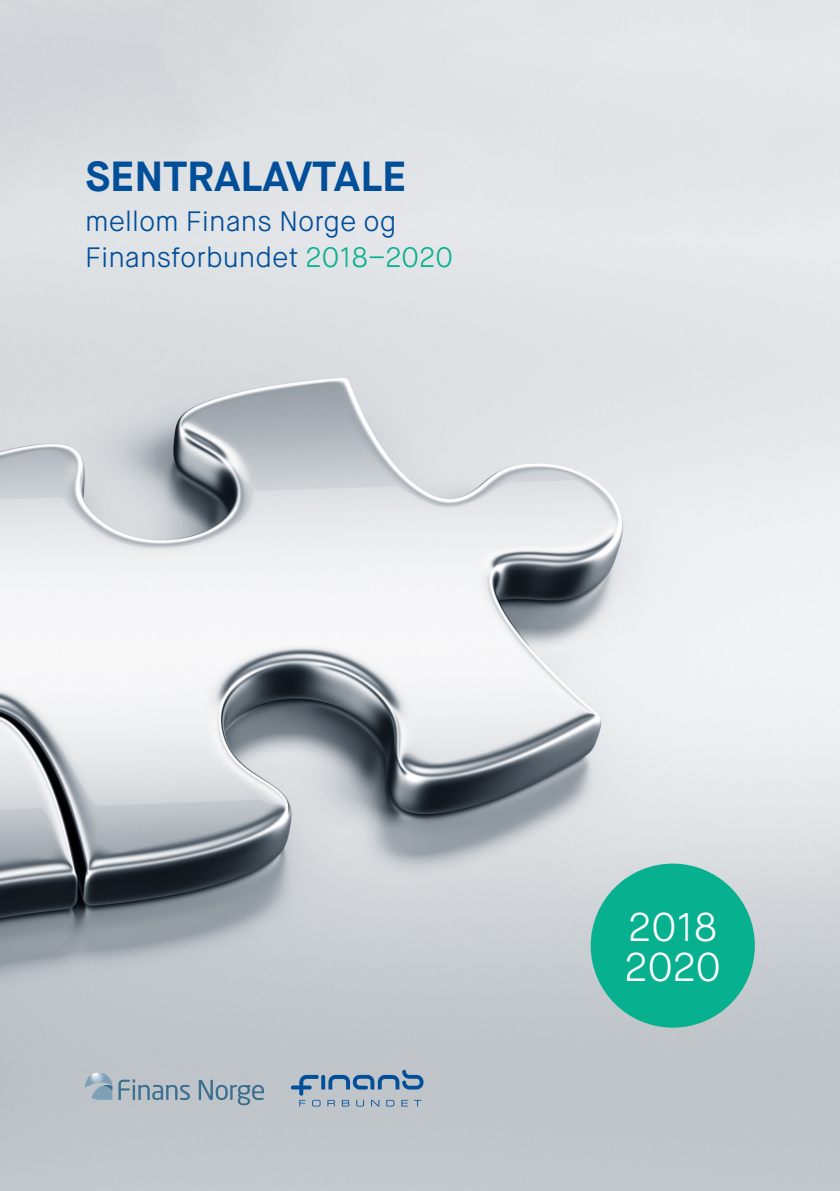
<style>
.page{position:relative;width:840px;height:1191px;background:#fff}
.page>*{position:absolute;margin:0;border:0;box-sizing:border-box;transform-origin:0 0}
.Tittel_1{font:700 42px "Maison Neue";color:#014e99}
.Tittel_1-2{font:300 40px "Maison Neue";color:#fff}
.Tittel_1-3{font:300 28px "Maison Neue";color:#014e99}
.s1{color:#07b18f}
</style>
<div class="page">
<img style="left:0;top:0;width:839px;height:1191px">
<div style="left:590px;top:863px;width:164px;height:164px;background:#07b18f;border-radius:50%"></div>
<svg style="left:291px;top:1069px;width:132px;height:37px;background:#96aabe"></svg>
<svg style="left:85px;top:1072px;width:105px;height:28px;background:#a2b2be"></svg>
<svg style="left:199px;top:1079px;width:65px;height:26px;background:#99acb8"></svg>
<p class="Tittel_1" style="left:85px;top:150px;width:323px">SENTRALAVTALE</p>
<p class="Tittel_1-3" style="left:85px;top:204px;width:312px">mellom Finans Norge og</p>
<p class="Tittel_1-3" style="left:85px;top:240px;width:369px">Finansforbundet <span class="s1">2018–2020</span></p>
<p class="Tittel_1-2" style="left:627px;top:902px;width:91px">2018</p>
<p class="Tittel_1-2" style="left:624px;top:942px;width:98px">2020</p>
</div>
